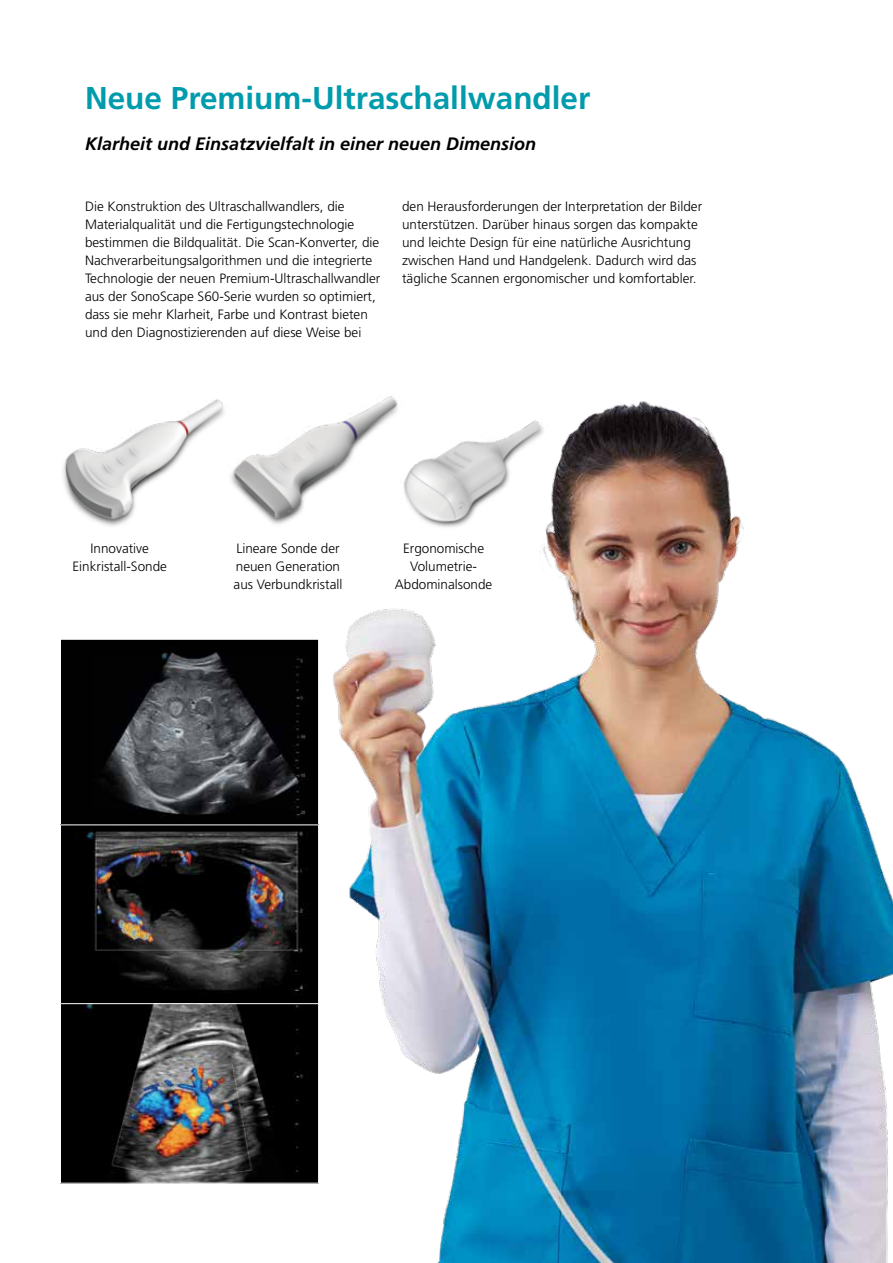
<style>
.page{position:relative;width:893px;height:1263px;background:#fff}
.page>*{position:absolute;margin:0;border:0;box-sizing:border-box;transform-origin:0 0}
.t1{font:700 31.5px "Frutiger LT Std";color:#009bac}
.t2{font:italic 700 18px "Frutiger LT Std";color:#000}
.t3{font:300 13.5px/18px "Frutiger LT Std";color:#000}
</style>
<div class="page">
<img style="left:62px;top:641px;width:255px;height:540px">
<div style="left:60px;top:639px;width:259px;height:186px;border:1px solid #fff"></div>
<div style="left:60px;top:824px;width:259px;height:180px;border:1px solid #fff"></div>
<div style="left:60px;top:1003px;width:259px;height:180px;border:1px solid #fff"></div>
<img style="left:260px;top:426px;width:59px;height:99px">
<img style="left:63px;top:399px;width:197px;height:127px">
<img style="left:319px;top:396px;width:574px;height:867px">
<h1 class="t1" style="left:85px;top:79px;width:507px">Neue Premium-Ultraschallwandler</h1>
<h2 class="t2" style="left:85px;top:133px;width:453px">Klarheit und Einsatzvielfalt in einer neuen Dimension</h2>
<p class="t3" style="left:85px;top:198px;width:297px">Die Konstruktion des Ultraschallwandlers, die Materialqualität und die Fertigungstechnologie bestimmen die Bildqualität. Die Scan-Konverter, die Nachverarbeitungsalgorithmen und die integrierte Technologie der neuen Premium-Ultraschallwandler aus der SonoScape S60-Serie wurden so optimiert, dass sie mehr Klarheit, Farbe und Kontrast bieten und den Diagnostizierenden auf diese Weise bei</p>
<p class="t3" style="left:402px;top:198px;width:302px">den Herausforderungen der Interpretation der Bilder unterstützen. Darüber hinaus sorgen das kompakte und leichte Design für eine natürliche Ausrichtung zwischen Hand und Handgelenk. Dadurch wird das tägliche Scannen ergonomischer und komfortabler.</p>
<p class="t3" style="left:72px;top:540px;width:96px;text-align:center">Innovative<br>Einkristall-Sonde</p>
<p class="t3" style="left:234px;top:540px;width:110px">Lineare Sonde der neuen Generation aus Verbundkristall</p>
<p class="t3" style="left:395px;top:540px;width:99px;text-align:center">Ergonomische<br>Volumetrie-<br>Abdominalsonde</p>
</div>
